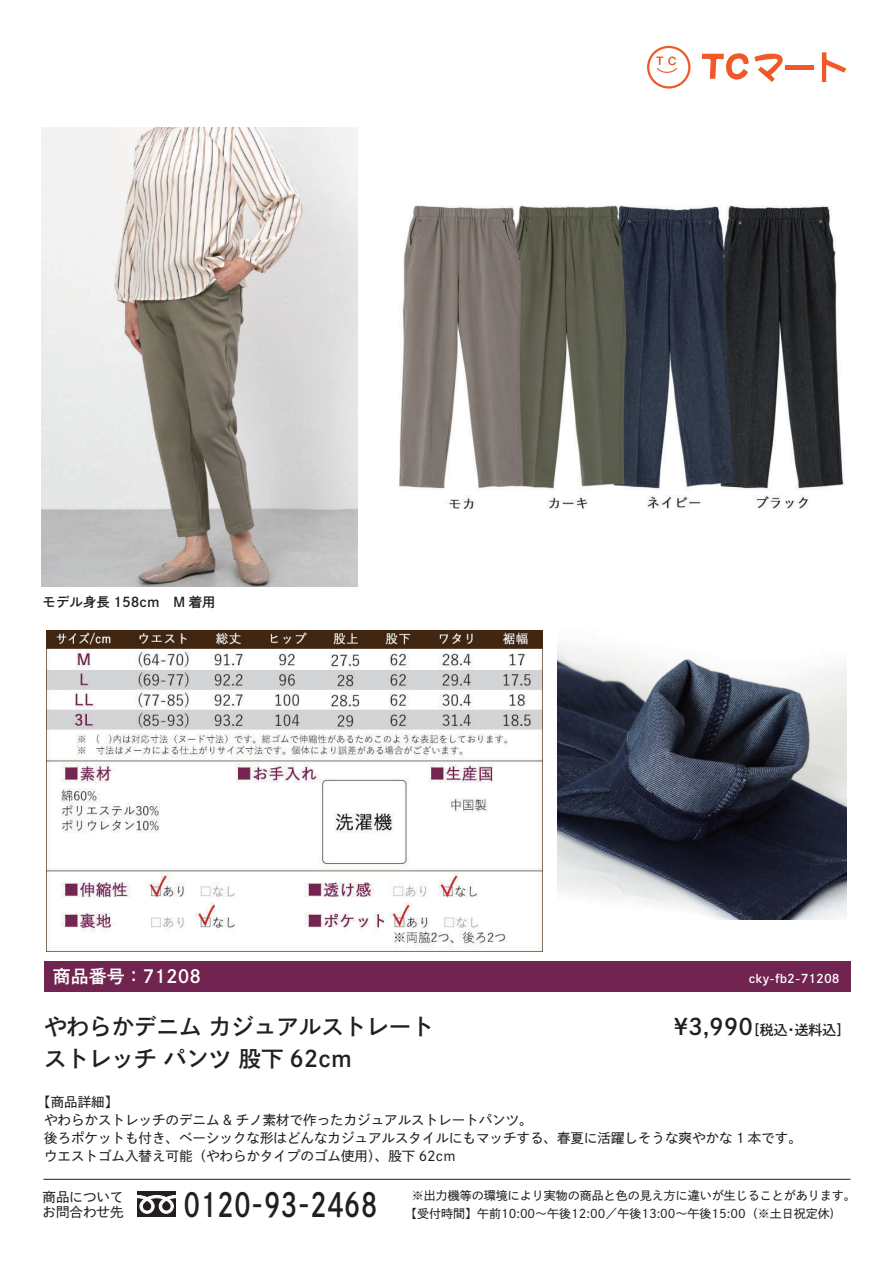
<style>
.page{position:relative;width:893px;height:1263px;background:#fff}
.page>*{position:absolute;margin:0;border:0;box-sizing:border-box;transform-origin:0 0}
.t1{font:32.55px "DNP Shuei Go Kin Std B";color:#231f20;scale:.8 1}
.t2{font:22.5px/31.5px "DNP Shuei Go Kin Std B";color:#231f20}
.t3{font:18px "DNP Shuei Go Kin Std B";color:#fff}
.t4{font:13.95px "DNP Shuei Go Kin Std B";color:#231f20}
.t5{font:13.5px/18px "DNP Shuei Go Kin Std M";color:#231f20}
.t6{font:13.5px "DNP Shuei Go Kin Std B";color:#231f20}
.t7{font:12px "DNP Shuei Go Kin Std M";color:#231f20}
.t8{font:12px "DNP Shuei Go Kin Std B";color:#fff}
.s1{font-size:22.5px}
</style>
<div class="page">
<img style="left:399px;top:205px;width:446px;height:304px">
<img style="left:557px;top:643px;width:289px;height:276px">
<img style="left:46px;top:630px;width:496px;height:322px">
<img style="left:41px;top:128px;width:317px;height:458px">
<div style="left:44px;top:961px;width:806px;height:31px;background:#712450"></div>
<div style="left:137px;top:1191px;width:39px;height:26px;background:#231f20"></div>
<svg style="left:137px;top:1195px;width:39px;height:19px"></svg>
<hr style="left:43px;top:1179px;width:807px;height:1px;background:#231f20">
<svg style="left:822px;top:52px;width:24px;height:30px"></svg>
<svg style="left:702px;top:53px;width:81px;height:29px"></svg>
<div style="left:785px;top:65px;width:28px;height:5px;background:#f15929"></div>
<svg style="left:647px;top:46px;width:43px;height:43px"></svg>
<div style="left:649px;top:48px;width:39px;height:38px;background:#fff;border-radius:50%"></div>
<svg style="left:656px;top:56px;width:21px;height:17px"></svg>
<p class="t6" style="left:43px;top:592px;width:175px">モデル身長 158cm　M 着用</p>
<h3 class="t3" style="left:53px;top:964px;width:150px">商品番号：71208</h3>
<p class="t8" style="left:749px;top:970px;width:92px">cky-fb2-71208</p>
<h2 class="t2" style="left:44px;top:1011px;width:391px">やわらかデニム カジュアルストレートストレッチ パンツ 股下 62cm</h2>
<p class="t4" style="left:674px;top:1020px;width:178px"><span class="s1">¥3,990</span>［税込・送料込］</p>
<p class="t5" style="left:44px;top:1093px;width:759px;text-indent:-7px">【商品詳細】<br>やわらかストレッチのデニム &amp; チノ素材で作ったカジュアルストレートパンツ。<br>後ろポケットも付き、ベーシックな形はどんなカジュアルスタイルにもマッチする、春夏に活躍しそうな爽やかな 1 本です。ウエストゴム入替え可能（やわらかタイプのゴム使用）、股下 62cm</p>
<p class="t5" style="left:43px;top:1189px;width:82px;line-height:15px">商品についてお問合わせ先</p>
<h1 class="t1" style="left:184px;top:1182px;width:244px">0120-93-2468</h1>
<p class="t7" style="left:412px;top:1188px;width:445px">※出力機等の環境により実物の商品と色の見え方に違いが生じることがあります。</p>
<p class="t7" style="left:411px;top:1205px;width:436px">【受付時間】午前10:00～午後12:00／午後13:00～午後15:00（※土日祝定休)　</p>
</div>
